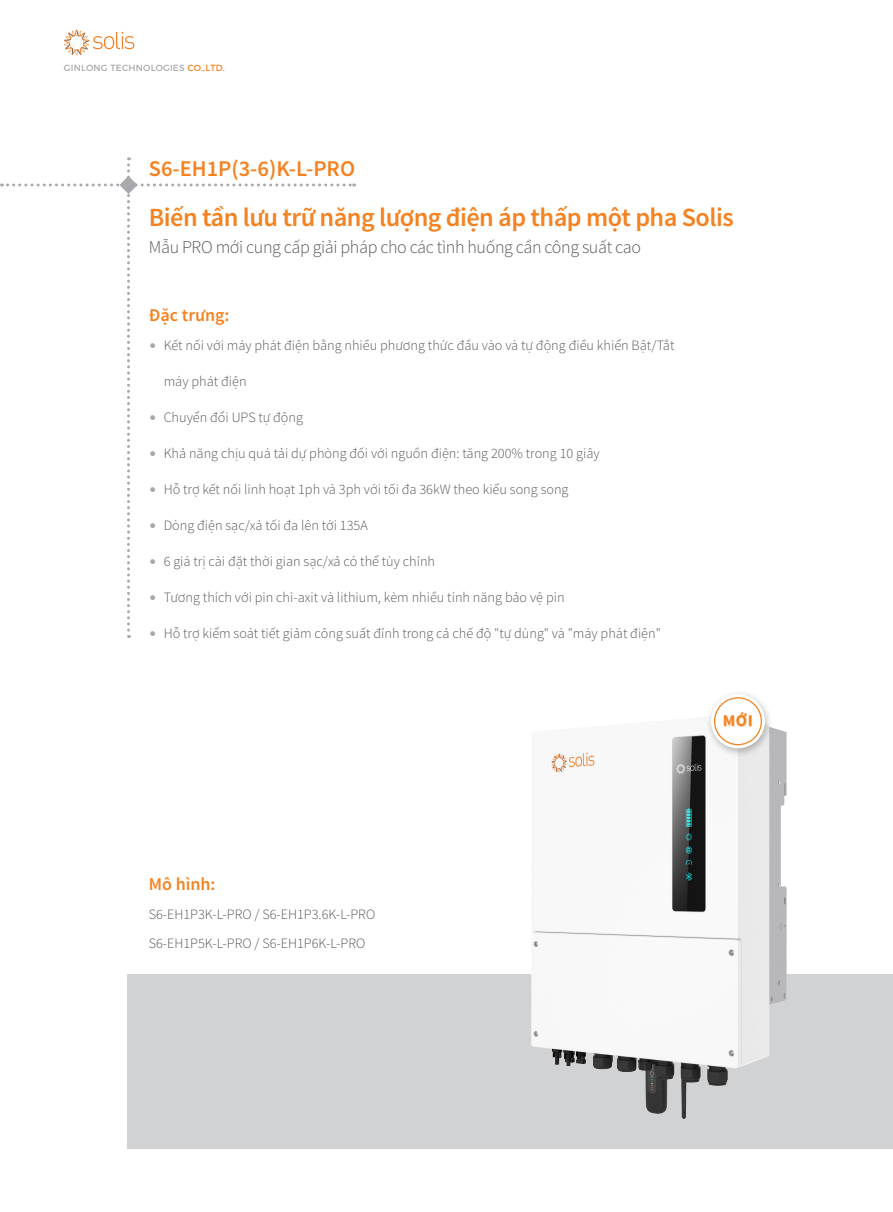
<style>
.page{position:relative;width:893px;height:1212px;background:#fff}
.page>*{position:absolute;margin:0;border:0;box-sizing:border-box;transform-origin:0 0}
.t1{font:600 26.25px "Source Sans Pro";letter-spacing:-.02em;color:#f58220}
.t2{font:600 22.5px "Source Sans Pro";color:#f58220}
.t3{font:300 18px "Source Sans Pro";letter-spacing:-.02em;color:#57585a}
.t4{font:600 18px "Source Sans Pro";color:#f58220}
.t5{font:700 16.5px "Source Sans Pro";color:#f58220}
.t6{font:300 14.25px/29.5px "Source Sans Pro";color:#57585a}
.t7{font:9px "Montserrat";letter-spacing:.025em;color:#a8a9ad}
.s1{color:#f58220}
.s2{color:#a8a9ad}
</style>
<div class="page">
<div style="left:128px;top:974px;width:765px;height:174px;background:#d1d2d4"></div>
<svg style="left:64px;top:30px;width:70px;height:25px"></svg>
<img style="left:531px;top:721px;width:256px;height:397px">
<div style="left:706px;top:690px;width:67px;height:66px;background:#231f20;opacity:.3"></div>
<svg style="left:711px;top:694px;width:54px;height:54px"></svg>
<div style="left:715px;top:698px;width:46px;height:47px;background:#fff;border-radius:50%"></div>
<div style="left:714px;top:697px;width:48px;height:48px;border:1px solid #f58220;border-radius:50%"></div>
<svg style="left:1px;top:157px;width:354px;height:481px"></svg>
<p class="t7" style="left:64px;top:63px;width:163px">GINLONG TECHNOLOGIES <span class="s1">CO.,LTD.</span></p>
<h2 class="t2" style="left:149px;top:154px;width:208px">S6-EH1P(3-6)K-L-PRO</h2>
<h1 class="t1" style="left:149px;top:201px;width:586px">Biến tần lưu trữ năng lượng điện áp thấp một pha Solis</h1>
<p class="t3" style="left:149px;top:236px;width:494px">Mẫu PRO mới cung cấp giải pháp cho các tình huống cần công suất cao</p>
<p class="t4" style="left:149px;top:304px;width:82px">Đặc trưng:</p>
<p class="t6" style="left:149px;top:330px;width:527px"><span class="s2">•</span> Kết nối với máy phát điện bằng nhiều phương thức đầu vào và tự động điều khiển Bật/Tắt</p>
<p class="t6" style="left:164px;top:366px;width:84px">máy phát điện</p>
<p class="t6" style="left:149px;top:402px;width:156px"><span class="s2">•</span> Chuyển đổi UPS tự động</p>
<p class="t6" style="left:149px;top:438px;width:452px"><span class="s2">•</span> Khả năng chịu quá tải dự phòng đối với nguồn điện: tăng 200% trong 10 giây</p>
<p class="t6" style="left:149px;top:474px;width:421px"><span class="s2">•</span> Hỗ trợ kết nối linh hoạt 1ph và 3ph với tối đa 36kW theo kiểu song song</p>
<p class="t6" style="left:149px;top:510px;width:220px"><span class="s2">•</span> Dòng điện sạc/xả tối đa lên tới 135A</p>
<p class="t6" style="left:149px;top:546px;width:288px"><span class="s2">•</span> 6 giá trị cài đặt thời gian sạc/xả có thể tùy chỉnh</p>
<p class="t6" style="left:149px;top:582px;width:417px"><span class="s2">•</span> Tương thích với pin chì-axit và lithium, kèm nhiều tính năng bảo vệ pin</p>
<p class="t6" style="left:149px;top:618px;width:514px"><span class="s2">•</span> Hỗ trợ kiểm soát tiết giảm công suất đỉnh trong cả chế độ "tự dùng" và "máy phát điện"</p>
<p class="t5" style="left:723px;top:711px;width:32px">MỚI</p>
<p class="t4" style="left:149px;top:873px;width:68px">Mô hình:</p>
<p class="t6" style="left:149px;top:899px;width:228px">S6-EH1P3K-L-PRO / S6-EH1P3.6K-L-PRO<br>S6-EH1P5K-L-PRO / S6-EH1P6K-L-PRO</p>
</div>
